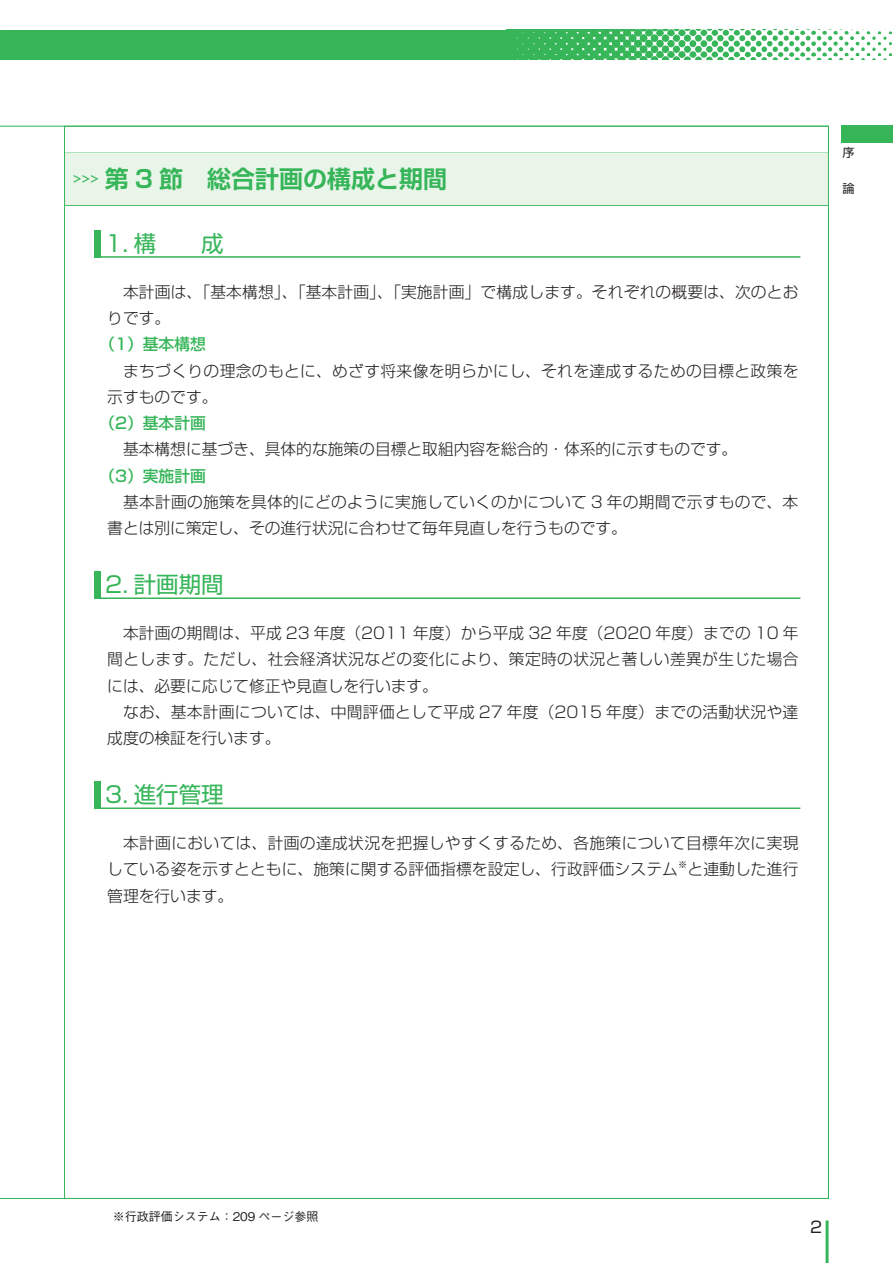
<style>
.page{position:relative;width:893px;height:1263px;background:#fff}
.page>*{position:absolute;margin:0;border:0;box-sizing:border-box;transform-origin:0 0}
.t1{font:700 24px "Shin Go Pro De";color:#36b559}
.t2{font:22.5px "Shin Go Pro";color:#36b559}
.t3{font:300 15.75px/26.2px "Shin Go Pro";letter-spacing:.01em;color:#231f20}
.t4{font:500 15.75px "Shin Go Pro";color:#36b559}
.t5{font:15.75px "Shin Go Pro";color:#231f20}
.t6{font:500 12px "Gothic BBB Pro";color:#231f20}
.t7{font:12px "Shin Go Pro";color:#231f20}
.t8{font:700 10.5px "Shin Go Pro De";color:#36b559}
.t9{font:300 9.15px "Shin Go Pro";color:#231f20}
</style>
<div class="page">
<div style="left:842px;top:125px;width:51px;height:17px;background:#36b559"></div>
<hr style="left:826px;top:1220px;width:3px;height:43px;background:#36b559">
<svg style="left:507px;top:30px;width:385px;height:30px"></svg>
<div style="left:0;top:30px;width:507px;height:30px;background:#36b559"></div>
<hr style="left:65px;top:205px;width:763px;height:1px;background:#36b559">
<div style="left:65px;top:153px;width:764px;height:52px;background:#eaf5ea"></div>
<div style="left:95px;top:230px;width:6px;height:28px;background:#36b559"></div>
<hr style="left:95px;top:256px;width:705px;height:2px;background:#36b559">
<div style="left:95px;top:571px;width:6px;height:28px;background:#36b559"></div>
<hr style="left:95px;top:597px;width:705px;height:2px;background:#36b559">
<div style="left:95px;top:781px;width:6px;height:28px;background:#36b559"></div>
<hr style="left:95px;top:807px;width:705px;height:2px;background:#36b559">
<p class="t8" style="left:73px;top:171px;width:27px">&gt;&gt;&gt;</p>
<h1 class="t1" style="left:105px;top:160px;width:344px">第 3 節　総合計画の構成と期間</h1>
<h2 class="t2" style="left:105px;top:225px;width:120px">1. 構　　成</h2>
<p class="t3" style="left:107px;top:277px;width:693px;text-indent:16px">本計画は、「基本構想」、「基本計画」、「実施計画」で構成します。それぞれの概要は、次のとおりです。</p>
<p class="t4" style="left:99px;top:331px;width:108px">（1）基本構想</p>
<p class="t3" style="left:107px;top:356px;width:693px;text-indent:16px">まちづくりの理念のもとに、めざす将来像を明らかにし、それを達成するための目標と政策を示すものです。</p>
<p class="t4" style="left:99px;top:410px;width:108px">（2）基本計画</p>
<p class="t3" style="left:123px;top:434px;width:616px">基本構想に基づき、具体的な施策の目標と取組内容を総合的・体系的に示すものです。</p>
<p class="t4" style="left:99px;top:463px;width:108px">（3）実施計画</p>
<p class="t3" style="left:107px;top:487px;width:693px;text-indent:16px">基本計画の施策を具体的にどのように実施していくのかについて 3 年の期間で示すもので、本書とは別に策定し、その進行状況に合わせて毎年見直しを行うものです。</p>
<h2 class="t2" style="left:105px;top:566px;width:120px">2. 計画期間</h2>
<p class="t3" style="left:107px;top:618px;width:693px;text-align:justify;text-indent:16px">本計画の期間は、平成 23 年度（2011 年度）から平成 32 年度（2020 年度）までの 10 年間とします。ただし、社会経済状況などの変化により、策定時の状況と著しい差異が生じた場合には、必要に応じて修正や見直しを行います。</p>
<p class="t3" style="left:107px;top:697px;width:693px;text-indent:16px">なお、基本計画については、中間評価として平成 27 年度（2015 年度）までの活動状況や達成度の検証を行います。</p>
<h2 class="t2" style="left:105px;top:776px;width:120px">3. 進行管理</h2>
<p class="t3" style="left:107px;top:828px;width:693px;text-indent:16px">本計画においては、計画の達成状況を把握しやすくするため、各施策について目標年次に実現している姿を示すとともに、施策に関する評価指標を設定し、行政評価システム</p>
<p class="t9" style="left:678px;top:857px;width:11px">※</p>
<p class="t3" style="left:687px;top:854px;width:112px">と連動した進行</p>
<p class="t3" style="left:107px;top:881px;width:127px">管理を行います。</p>
<p class="t7" style="left:842px;top:143px;width:13px">序</p>
<p class="t7" style="left:842px;top:179px;width:13px">論</p>
<p class="t6" style="left:113px;top:1206px;width:207px">※行政評価システム：209 ページ参照</p>
<p class="t5" style="left:810px;top:1214px;width:13px">2</p>
</div>
